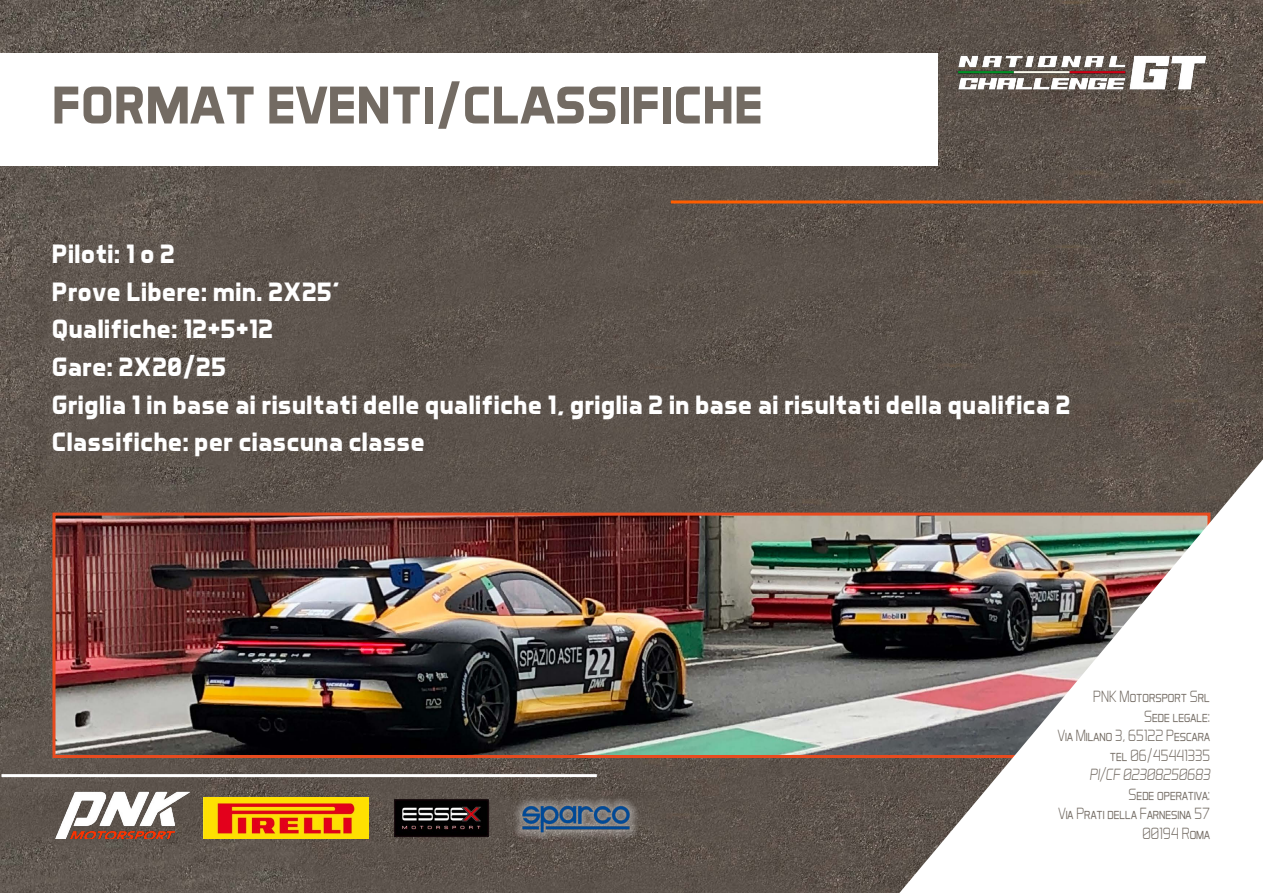
<style>
.page{position:relative;width:1263px;height:893px;background:#fff}
.page>*{position:absolute;margin:0;border:0;box-sizing:border-box;transform-origin:0 0}
.t1{font:700 54px "Aero Matics";color:#736b63}
.t2{font:700 27px/37.5px "Aero Matics";color:#fff}
.t3{font:300 16.5px/19.5px "Aero Matics Display";color:#736b63;text-align:right;scale:.9 1}
.t4{font:italic 300 16.5px "Aero Matics Display";color:#736b63;scale:.9 1}
</style>
<div class="page">
<img style="left:0;top:0;width:1263px;height:893px">
<img style="left:946px;top:32px;width:280px;height:77px">
<img style="left:56px;top:517px;width:843px;height:237px">
<div style="left:52px;top:513px;width:1158px;height:245px;border:3px solid #e84b1f"></div>
<img style="left:899px;top:459px;width:364px;height:434px">
<div style="left:0;top:53px;width:938px;height:113px;background:#fff"></div>
<hr style="left:671px;top:200px;width:592px;height:3px;background:#ff5e00">
<hr style="left:1px;top:774px;width:596px;height:3px;background:#fff">
<img style="left:54px;top:784px;width:138px;height:55px">
<img style="left:203px;top:798px;width:166px;height:41px">
<img style="left:393px;top:798px;width:97px;height:41px">
<div style="left:513px;top:798px;width:126px;height:41px;background:#fff;opacity:.75"></div>
<img style="left:518px;top:798px;width:116px;height:41px">
<h1 class="t1" style="left:52px;top:73px;width:713px">FORMAT EVENTI/CLASSIFICHE</h1>
<p class="t2" style="left:52px;top:235px;width:1020px">Piloti: 1 o 2<br>Prove Libere: min. 2X25’<br>Qualifiche: 12+5+12<br>Gare: 2X20/25<br>Griglia 1 in base ai risultati delle qualifiche 1, griglia 2 in base ai risultati della qualifica 2<br>Classifiche: per ciascuna classe</p>
<p class="t3" style="left:1058px;top:686px;width:171px">PNK Motorsport Srl<br>Sede legale:<br>Via Milano 3, 65122 Pescara tel 06/45441335</p>
<p class="t4" style="left:1089px;top:765px;width:135px">PI/CF 02308250683</p>
<p class="t3" style="left:1058px;top:784px;width:170px">Sede operativa:<br>Via Prati della Farnesina 57<br>00194 Roma</p>
</div>
